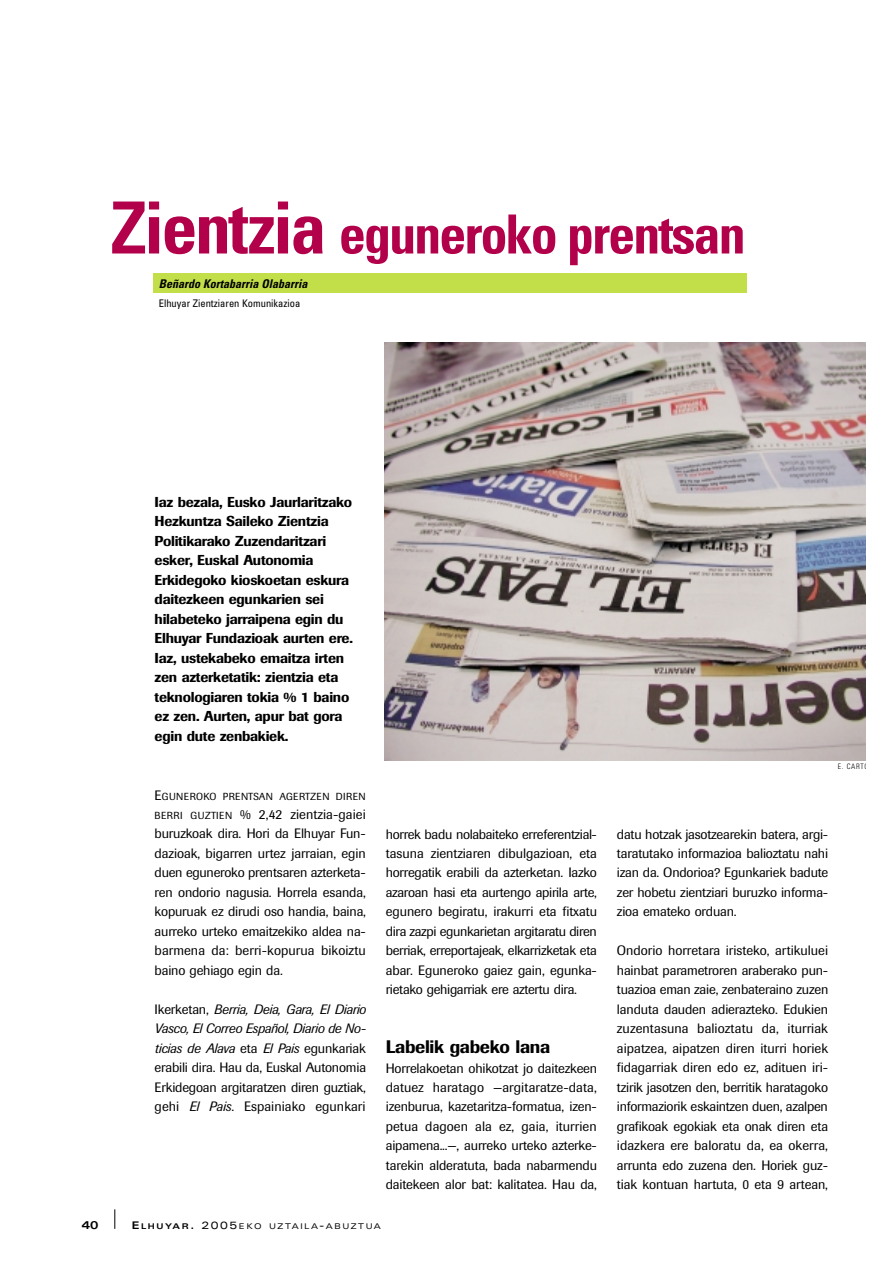
<style>
.page{position:relative;width:893px;height:1263px;background:#fff}
.page>*{position:absolute;margin:0;border:0;box-sizing:border-box;transform-origin:0 0}
.t1{font:700 condensed 54px "Univers";letter-spacing:-.035em;color:#b3004a}
.t2{font:500 18px "Imago";letter-spacing:-.02em;color:#000}
.t3{font:500 14.25px/19.5px "Imago";letter-spacing:-.02em;color:#000}
.t4{font:13.5px/19.5px "Imago";letter-spacing:-.01em;color:#000;text-align:justify}
.t5{font:italic 700 condensed 12px "Univers";color:#000}
.t6{font:700 expanded 11.25px "Univers";color:#000}
.t7{font:condensed 10.5px "Univers";color:#000}
.t8{font:10.2px "Imago";letter-spacing:.03em;color:#000}
.t9{font:expanded 7.8px "Univers";letter-spacing:.2em;color:#000}
.t10{font:300 condensed 7.5px "Univers";letter-spacing:.09em;color:#000}
.s1{font-size:72px}
.s2{font-size:13.5px}
.s3{font-size:10.2px}
.s4{font-style:italic}
.s5{font-weight:700;font-size:10.5px}
.s6{font-weight:700}
.s7{font-size:10.5px}
</style>
<div class="page">
<svg style="left:114px;top:1209px;width:1px;height:20px"></svg>
<div style="left:153px;top:274px;width:594px;height:19px;background:#c2de48"></div>
<img style="left:384px;top:343px;width:482px;height:418px">
<h1 class="t1" style="left:111px;top:215px;width:636px"><span class="s1">Zientzia</span> eguneroko prentsan</h1>
<p class="t5" style="left:159px;top:279px;width:150px">Beñardo Kortabarria Olabarria</p>
<p class="t7" style="left:159px;top:300px;width:143px">Elhuyar Zientziaren Komunikazioa</p>
<p class="t3" style="left:155px;top:494px;width:200px">Iaz bezala, Eusko Jaurlaritzako<br>Hezkuntza Saileko Zientzia<br>Politikarako Zuzendaritzari esker, Euskal Autonomia<br>Erkidegoko kioskoetan eskura daitezkeen egunkarien sei hilabeteko jarraipena egin du<br>Elhuyar Fundazioak aurten ere.<br>Iaz, ustekabeko emaitza irten zen azterketatik: zientzia eta teknologiaren tokia % 1 baino ez zen. Aurten, apur bat gora egin dute zenbakiek.</p>
<p class="t8" style="left:155px;top:792px;width:213px"><span class="s2">E</span>GUNEROKO PRENTSAN AGERTZEN DIREN</p>
<p class="t4" style="left:155px;top:806px;width:213px"><span class="s3">BERRI GUZTIEN</span> % 2,42 zientzia-gaiei buruzkoak dira. Hori da Elhuyar Fun&shy;dazioak, bigarren urtez jarraian, egin duen eguneroko prentsaren azterketa&shy;ren ondorio nagusia. Horrela esanda, kopuruak ez dirudi oso handia, baina, aurreko urteko emaitzekiko aldea na&shy;barmena da: berri-kopurua bikoiztu baino gehiago egin da.</p>
<p class="t4" style="left:155px;top:1001px;width:213px">Ikerketan, <span class="s4">Berria, Deia, Gara, El Diario Vasco, El Correo Español, Diario de No&shy;ticias de Alava</span> eta <span class="s4">El Pais</span> egunkariak erabili dira. Hau da, Euskal Autonomia Erkidegoan argitaratzen diren guztiak, gehi <span class="s4">El Pais</span>. Espainiako egunkari</p>
<p class="t4" style="left:386px;top:825px;width:213px">horrek badu nolabaiteko erreferentzial&shy;tasuna zientziaren dibulgazioan, eta horregatik erabili da azterketan. Iazko azaroan hasi eta aurtengo apirila arte, egunero begiratu, irakurri eta fitxatu dira zazpi egunkarietan argitaratu diren berriak, erreportajeak, elkarrizketak eta abar. Eguneroko gaiez gain, egunka&shy;rietako gehigarriak ere aztertu dira.</p>
<h2 class="t2" style="left:386px;top:1040px;width:166px">Labelik gabeko lana</h2>
<p class="t4" style="left:386px;top:1059px;width:213px">Horrelakoetan ohikotzat jo daitezkeen datuez haratago —argitaratze-data, izenburua, kazetaritza-formatua, izen&shy;petua dagoen ala ez, gaia, iturrien aipamena...—, aurreko urteko azterke&shy;tarekin alderatuta, bada nabarmendu daitekeen alor bat: kalitatea. Hau da,</p>
<p class="t6" style="left:82px;top:1220px;width:18px">40</p>
<p class="t9" style="left:132px;top:1223px;width:250px"><span class="s5">E</span><span class="s6">LHUYAR</span><span class="s5">.</span> <span class="s7">2005</span>EKO UZTAILA<span class="s7">-</span>ABUZTUA</p>
<p class="t10" style="left:837px;top:764px;width:32px">E. CARTO</p>
<p class="t4" style="left:617px;top:825px;width:213px">datu hotzak jasotzearekin batera, argi&shy;taratutako informazioa balioztatu nahi izan da. Ondorioa? Egunkariek badute zer hobetu zientziari buruzko informa&shy;zioa emateko orduan.</p>
<p class="t4" style="left:617px;top:942px;width:213px">Ondorio horretara iristeko, artikuluei hainbat parametroren araberako pun&shy;tuazioa eman zaie, zenbateraino zuzen landuta dauden adierazteko. Edukien zuzentasuna balioztatu da, iturriak aipatzea, aipatzen diren iturri horiek fidagarriak diren edo ez, adituen iri&shy;tzirik jasotzen den, berritik haratagoko informaziorik eskaintzen duen, azalpen grafikoak egokiak eta onak diren eta idazkera ere baloratu da, ea okerra, arrunta edo zuzena den. Horiek guz&shy;tiak kontuan hartuta, 0 eta 9 artean,</p>
</div>
